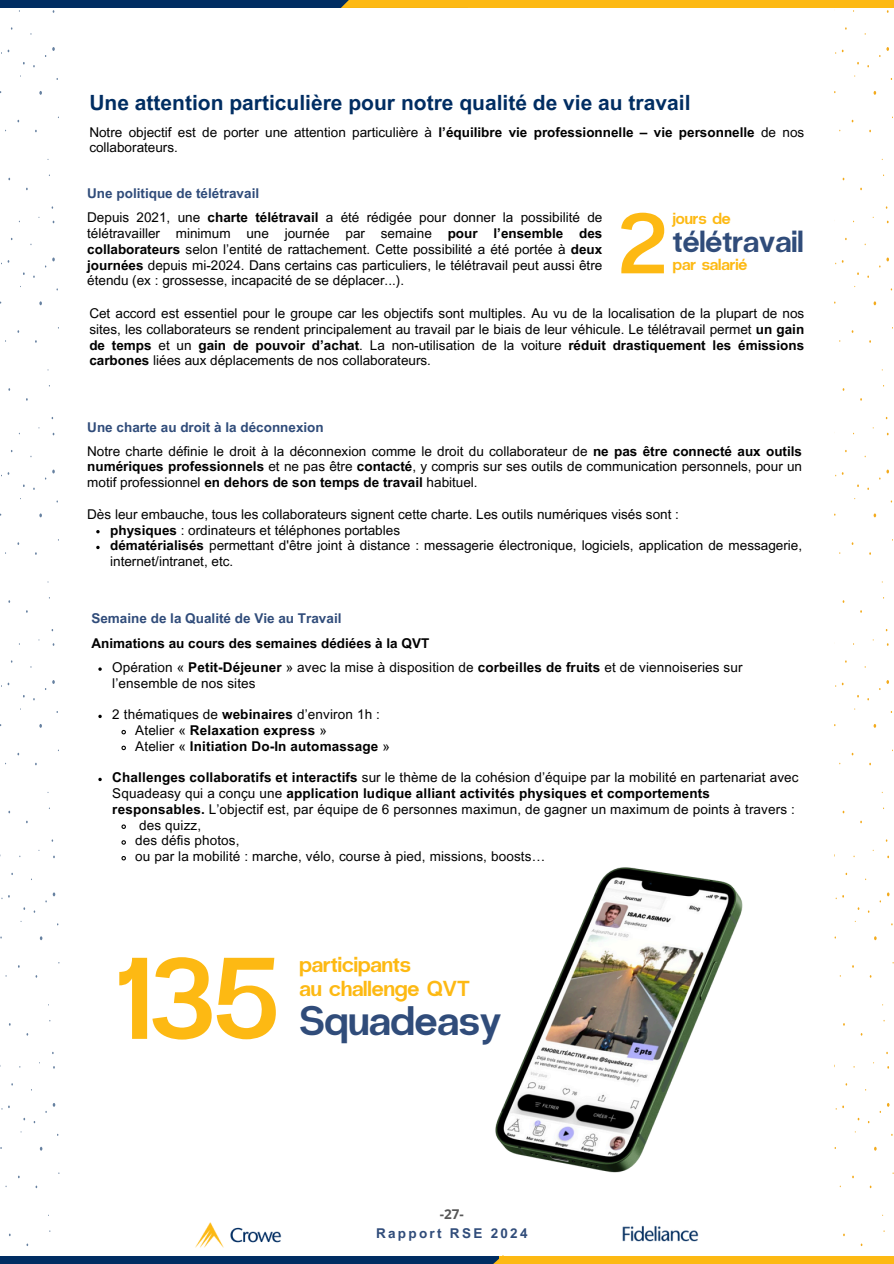
<style>
.page{position:relative;width:894px;height:1264px;background:#fff}
.page>*{position:absolute;margin:0;border:0;box-sizing:border-box;transform-origin:0 0}
.t1{font:700 115.8px "Radio Grotesk";color:#fdb913}
.t2{font:700 85.8px "Radio Grotesk";color:#fdb913}
.t3{font:700 41.1px "Radio Grotesk";color:#304c7a}
.t4{font:700 30.6px "Radio Grotesk";color:#304c7a}
.t5{font:700 21.6px/23.7px "Radio Grotesk";color:#fdb913}
.t6{font:700 21px "Arial MT Pro";color:#002d62}
.t7{font:700 16.05px "Radio Grotesk";color:#fdb913}
.t8{font:13.5px/15.8px "Arial MT Pro";color:#000}
.t9{font:700 13.5px "Arial MT Pro";letter-spacing:.01em;color:#000}
.t10{font:700 13.5px "Arial MT Pro";color:#304c7a}
.t11{font:700 13.5px "Arial MT Pro";letter-spacing:.17em;color:#304c7a}
.t12{font:700 13.5px "Open Sans";color:#575757}
.s1{font-weight:700}
.s2{font-weight:400}
</style>
<div class="page">
<img style="left:622px;top:1225px;width:77px;height:17px">
<img style="left:195px;top:1222px;width:87px;height:26px">
<div style="left:0;top:1256px;width:893px;height:7px;background:#002d62"></div>
<div style="left:499px;top:1256px;width:394px;height:7px;background:#fdb913"></div>
<svg style="left:494px;top:1255px;width:9px;height:8px"></svg>
<div style="left:0;top:0;width:893px;height:7px;background:#002d62"></div>
<div style="left:467px;top:0;width:426px;height:8px;background:#fdb913"></div>
<div style="left:341px;top:0;width:131px;height:8px;background:#fdb913"></div>
<svg style="left:52px;top:47px;width:3px;height:4px"></svg>
<svg style="left:52px;top:680px;width:3px;height:4px"></svg>
<img style="left:495px;top:867px;width:248px;height:306px">
<svg style="left:96px;top:530px;width:4px;height:3px"></svg>
<svg style="left:96px;top:546px;width:4px;height:3px"></svg>
<svg style="left:98px;top:714px;width:4px;height:4px"></svg>
<svg style="left:121px;top:729px;width:5px;height:6px"></svg>
<svg style="left:121px;top:745px;width:5px;height:6px"></svg>
<svg style="left:98px;top:777px;width:4px;height:4px"></svg>
<svg style="left:121px;top:824px;width:5px;height:5px"></svg>
<svg style="left:121px;top:840px;width:5px;height:5px"></svg>
<svg style="left:121px;top:856px;width:5px;height:5px"></svg>
<p class="t6" style="left:89px;top:94px;width:602px">Une attention particulière pour notre qualité de vie au travail</p>
<p class="t8" style="left:89px;top:126px;width:716px">Notre objectif est de porter une attention particulière à <span class="s1">l’équilibre vie professionnelle – vie personnelle</span> de nos collaborateurs.</p>
<h6 class="t10" style="left:87px;top:189px;width:173px">Une politique de télétravail</h6>
<h4 class="t8" style="left:87px;top:211px;width:516px;text-align:justify">Depuis 2021, une <span class="s1">charte télétravail</span> a été rédigée pour donner la possibilité de télétravailler minimum une journée par semaine <span class="s1">pour l’ensemble des collaborateurs</span> selon l’entité de rattachement. Cette possibilité a été portée à <span class="s1">deux journées</span> depuis mi-2024. Dans certains cas particuliers, le télétravail peut aussi être étendu (ex : grossesse, incapacité de se déplacer...).</h4>
<p class="t2" style="left:619px;top:187px;width:48px">2</p>
<p class="t7" style="left:672px;top:208px;width:59px">jours de</p>
<h5 class="t4" style="left:672px;top:221px;width:132px">télétravail</h5>
<h3 class="t7" style="left:672px;top:254px;width:76px">par salarié</h3>
<h6 class="t8" style="left:89px;top:307px;width:716px;text-align:justify">Cet accord est essentiel pour le groupe car les objectifs sont multiples. Au vu de la localisation de la plupart de nos sites, les collaborateurs se rendent principalement au travail par le biais de leur véhicule. Le télétravail permet <span class="s1">un gain de temps</span> et un <span class="s1">gain de pouvoir d’achat</span>. La non-utilisation de la voiture <span class="s1">réduit drastiquement les émissions carbones</span> liées aux déplacements de nos collaborateurs.</h6>
<p class="t10" style="left:87px;top:422px;width:238px">Une charte au droit à la déconnexion</p>
<p class="t8" style="left:87px;top:445px;width:716px;text-align:justify">Notre charte définie le droit à la déconnexion comme le droit du collaborateur de <span class="s1">ne pas être connecté aux outils numériques professionnels</span> et ne pas être <span class="s1">contacté</span>, y compris sur ses outils de communication personnels, pour un motif professionnel <span class="s1">en dehors de son temps de travail</span> habituel.</p>
<p class="t8" style="left:87px;top:508px;width:593px">Dès leur embauche, tous les collaborateurs signent cette charte. Les outils numériques visés sont :</p>
<p class="t8" style="left:110px;top:523px;width:291px"><span class="s1">physiques</span> : ordinateurs et téléphones portables</p>
<p class="t8" style="left:110px;top:539px;width:693px"><span class="s1">dématérialisés</span> permettant d'être joint à distance : messagerie électronique, logiciels, application de messagerie, internet/intranet, etc.</p>
<p class="t10" style="left:91px;top:613px;width:251px">Semaine de la Qualité de Vie au Travail</p>
<p class="t9" style="left:91px;top:637px;width:339px">Animations au cours des semaines dédiées à la QVT</p>
<h5 class="t8" style="left:112px;top:661px;width:631px">Opération « <span class="s1">Petit-Déjeuner</span> » avec la mise à disposition de <span class="s1">corbeilles de fruits</span> et de viennoiseries sur l’ensemble de nos sites</h5>
<h6 class="t8" style="left:112px;top:708px;width:269px">2 thématiques de <span class="s1">webinaires</span> d’environ 1h :</h6>
<p class="t9" style="left:135px;top:725px;width:193px"><span class="s2">Atelier «</span> Relaxation express <span class="s2">»</span></p>
<p class="t9" style="left:135px;top:741px;width:256px"><span class="s2">Atelier «</span> Initiation Do-In automassage <span class="s2">»</span></p>
<h6 class="t8" style="left:112px;top:771px;width:687px"><span class="s1">Challenges collaboratifs et interactifs</span> sur le thème de la cohésion d’équipe par la mobilité en partenariat avec<br>Squadeasy qui a conçu une <span class="s1">application ludique alliant activités physiques et comportements responsables.</span> L’objectif est, par équipe de 6 personnes maximun, de gagner un maximum de points à travers :</h6>
<p class="t8" style="left:139px;top:818px;width:63px">des quizz,</p>
<p class="t8" style="left:135px;top:834px;width:106px">des défis photos,</p>
<p class="t8" style="left:135px;top:850px;width:411px">ou par la mobilité : marche, vélo, course à pied, missions, boosts…</p>
<p class="t1" style="left:117px;top:923px;width:162px">135</p>
<p class="t5" style="left:299px;top:951px;width:172px">participants<br>au challenge QVT</p>
<p class="t3" style="left:299px;top:993px;width:203px">Squadeasy</p>
<p class="t12" style="left:439px;top:1204px;width:26px">-27-</p>
<p class="t11" style="left:376px;top:1227px;width:153px">Rapport RSE 2024</p>
</div>
